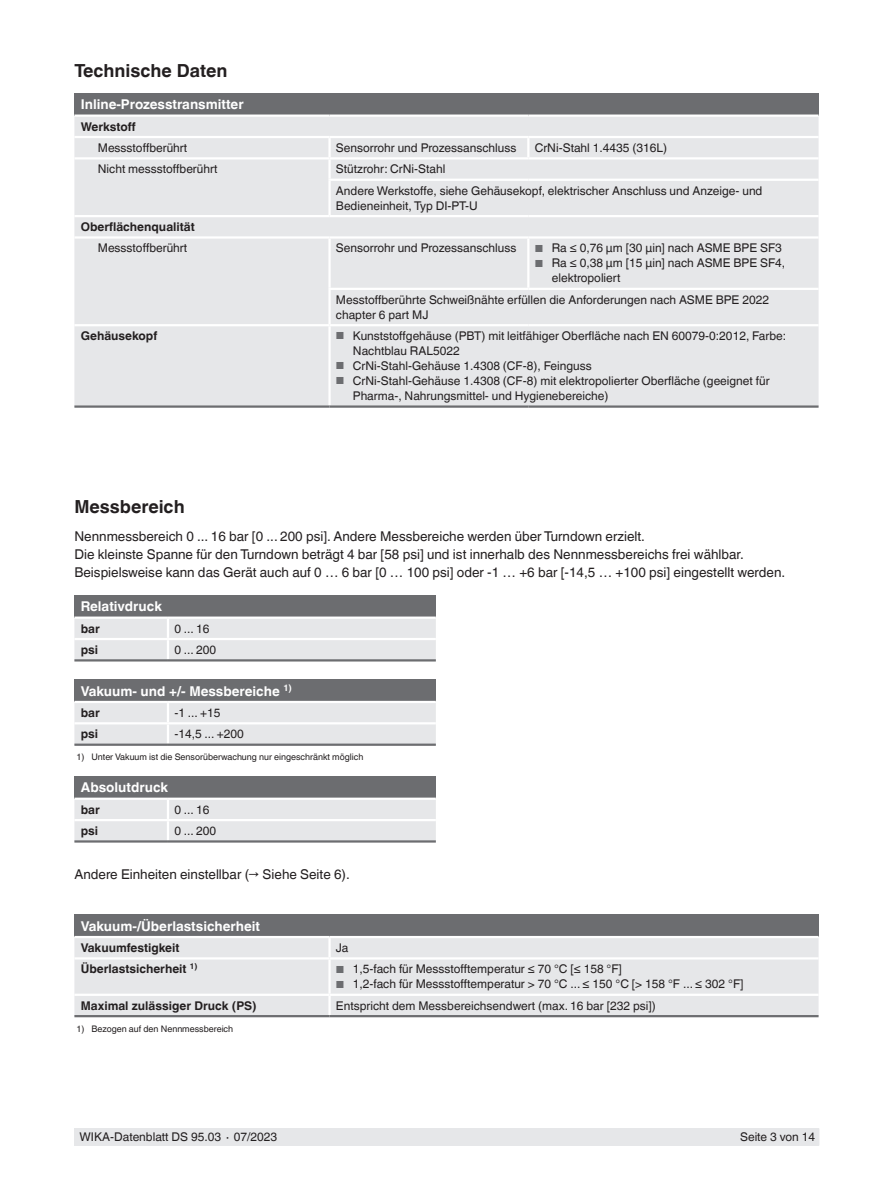
<style>
.page{position:relative;width:893px;height:1188px;background:#fff}
.page>*{position:absolute;margin:0;border:0;box-sizing:border-box;transform-origin:0 0}
.t1{font:700 18px "Helvetica World";color:#231f20}
.t2{font:13.5px/18px "Helvetica World";color:#231f20}
.t3{font:700 13.5px "Helvetica World";color:#fff}
.t4{font:12px/15px "Helvetica World";color:#231f20}
.t5{font:700 12px "Helvetica World";color:#231f20}
.t6{font:9px "Helvetica World";color:#231f20}
.s1{font-size:10.2px;color:#6c6d70}
</style>
<div class="page">
<div style="left:75px;top:1128px;width:744px;height:17px;background:#e6e7e9"></div>
<div style="left:74px;top:93px;width:745px;height:23px;background:#6c6d70"></div>
<div style="left:74px;top:117px;width:745px;height:288px;background:#e6e7e9"></div>
<hr style="left:330px;top:215px;width:198px;height:2px;background:#fff">
<hr style="left:528px;top:215px;width:291px;height:2px;background:#fff">
<hr style="left:328px;top:326px;width:3px;height:79px;background:#fff">
<hr style="left:330px;top:157px;width:198px;height:3px;background:#fff">
<hr style="left:528px;top:157px;width:291px;height:3px;background:#fff">
<hr style="left:328px;top:179px;width:200px;height:2px;background:#fff">
<hr style="left:528px;top:179px;width:291px;height:2px;background:#fff">
<hr style="left:330px;top:236px;width:198px;height:3px;background:#fff">
<hr style="left:528px;top:236px;width:291px;height:3px;background:#fff">
<hr style="left:74px;top:115px;width:256px;height:2px;background:#fff">
<hr style="left:330px;top:115px;width:198px;height:2px;background:#fff">
<hr style="left:528px;top:115px;width:291px;height:2px;background:#fff">
<hr style="left:74px;top:136px;width:256px;height:2px;background:#fff">
<hr style="left:330px;top:136px;width:198px;height:2px;background:#fff">
<hr style="left:328px;top:138px;width:3px;height:19px;background:#fff">
<hr style="left:528px;top:136px;width:291px;height:2px;background:#fff">
<hr style="left:74px;top:405px;width:256px;height:3px;background:#6c6d70">
<hr style="left:330px;top:405px;width:198px;height:3px;background:#6c6d70">
<hr style="left:528px;top:405px;width:291px;height:3px;background:#6c6d70">
<hr style="left:74px;top:157px;width:256px;height:3px;background:#fff">
<hr style="left:328px;top:160px;width:3px;height:19px;background:#fff">
<hr style="left:328px;top:181px;width:3px;height:34px;background:#fff">
<hr style="left:74px;top:215px;width:256px;height:2px;background:#fff">
<svg style="left:527px;top:138px;width:2px;height:19px"></svg>
<hr style="left:527px;top:239px;width:2px;height:49px;background:#fff">
<hr style="left:74px;top:236px;width:256px;height:3px;background:#fff">
<hr style="left:328px;top:239px;width:3px;height:49px;background:#fff">
<hr style="left:74px;top:324px;width:256px;height:2px;background:#fff">
<hr style="left:328px;top:288px;width:200px;height:2px;background:#fff">
<hr style="left:328px;top:290px;width:3px;height:34px;background:#fff">
<hr style="left:528px;top:288px;width:291px;height:2px;background:#fff">
<hr style="left:330px;top:324px;width:198px;height:2px;background:#fff">
<hr style="left:528px;top:324px;width:291px;height:2px;background:#fff">
<div style="left:74px;top:595px;width:362px;height:23px;background:#6c6d70"></div>
<hr style="left:74px;top:617px;width:94px;height:2px;background:#fff">
<hr style="left:168px;top:617px;width:268px;height:2px;background:#fff">
<div style="left:74px;top:619px;width:362px;height:40px;background:#e6e7e9"></div>
<hr style="left:74px;top:659px;width:94px;height:3px;background:#6c6d70">
<hr style="left:168px;top:659px;width:268px;height:3px;background:#6c6d70">
<div style="left:74px;top:680px;width:362px;height:22px;background:#6c6d70"></div>
<hr style="left:74px;top:701px;width:94px;height:2px;background:#fff">
<hr style="left:168px;top:701px;width:268px;height:2px;background:#fff">
<div style="left:74px;top:703px;width:362px;height:41px;background:#e6e7e9"></div>
<hr style="left:74px;top:722px;width:94px;height:2px;background:#fff">
<hr style="left:168px;top:722px;width:268px;height:2px;background:#fff">
<hr style="left:167px;top:724px;width:2px;height:20px;background:#fff">
<hr style="left:74px;top:744px;width:94px;height:2px;background:#6c6d70">
<hr style="left:168px;top:744px;width:268px;height:2px;background:#6c6d70">
<div style="left:74px;top:776px;width:362px;height:23px;background:#6c6d70"></div>
<hr style="left:74px;top:798px;width:94px;height:2px;background:#fff">
<hr style="left:168px;top:798px;width:268px;height:2px;background:#fff">
<div style="left:74px;top:800px;width:362px;height:40px;background:#e6e7e9"></div>
<hr style="left:74px;top:840px;width:94px;height:3px;background:#6c6d70">
<hr style="left:168px;top:840px;width:268px;height:3px;background:#6c6d70">
<div style="left:74px;top:915px;width:745px;height:22px;background:#6c6d70"></div>
<div style="left:74px;top:938px;width:745px;height:77px;background:#e6e7e9"></div>
<hr style="left:74px;top:936px;width:256px;height:2px;background:#fff">
<hr style="left:330px;top:936px;width:489px;height:2px;background:#fff">
<hr style="left:328px;top:938px;width:3px;height:19px;background:#fff">
<hr style="left:74px;top:957px;width:256px;height:3px;background:#fff">
<hr style="left:330px;top:957px;width:489px;height:3px;background:#fff">
<hr style="left:328px;top:960px;width:3px;height:34px;background:#fff">
<hr style="left:74px;top:994px;width:256px;height:2px;background:#fff">
<hr style="left:330px;top:994px;width:489px;height:2px;background:#fff">
<hr style="left:328px;top:996px;width:3px;height:19px;background:#fff">
<hr style="left:74px;top:1015px;width:256px;height:2px;background:#6c6d70">
<hr style="left:330px;top:1015px;width:489px;height:2px;background:#6c6d70">
<h1 class="t1" style="left:74px;top:60px;width:155px">Technische Daten</h1>
<p class="t3" style="left:81px;top:97px;width:164px">Inline-Prozesstransmitter</p>
<p class="t5" style="left:81px;top:119px;width:56px">Werkstoff</p>
<p class="t4" style="left:98px;top:140px;width:91px">Messstoffberührt</p>
<p class="t4" style="left:336px;top:140px;width:182px">Sensorrohr und Prozessanschluss</p>
<p class="t4" style="left:535px;top:140px;width:134px">CrNi-Stahl 1.4435 (316L)</p>
<p class="t4" style="left:98px;top:162px;width:121px">Nicht messstoffberührt</p>
<p class="t4" style="left:336px;top:159px;width:428px;line-height:21.3px">Stützrohr: CrNi-Stahl<br>Andere Werkstoffe, siehe Gehäusekopf, elektrischer Anschluss und Anzeige- und</p>
<p class="t4" style="left:336px;top:198px;width:143px">Bedieneinheit, Typ DI-PT-U</p>
<p class="t5" style="left:81px;top:220px;width:115px">Oberflächenqualität</p>
<p class="t4" style="left:98px;top:241px;width:91px">Messstoffberührt</p>
<p class="t4" style="left:336px;top:241px;width:182px">Sensorrohr und Prozessanschluss</p>
<p class="t4" style="left:535px;top:241px;width:249px"><span class="s1">■</span> Ra ≤ 0,76 µm [30 µin] nach ASME BPE SF3</p>
<p class="t4" style="left:552px;top:256px;width:235px;text-indent:-17px"><span class="s1">■</span> Ra ≤ 0,38 µm [15 µin] nach ASME BPE SF4, elektropoliert</p>
<p class="t4" style="left:336px;top:292px;width:435px">Messtoffberührte Schweißnähte erfüllen die Anforderungen nach ASME BPE 2022 chapter 6 part MJ</p>
<p class="t5" style="left:81px;top:329px;width:78px">Gehäusekopf</p>
<p class="t4" style="left:353px;top:329px;width:435px;text-indent:-17px"><span class="s1">■</span> Kunststoffgehäuse (PBT) mit leitfähiger Oberfläche nach EN 60079-0:2012, Farbe:<br>Nachtblau RAL5022</p>
<p class="t4" style="left:336px;top:359px;width:257px"><span class="s1">■</span> CrNi-Stahl-Gehäuse 1.4308 (CF-8), Feinguss</p>
<p class="t4" style="left:353px;top:374px;width:418px;text-indent:-17px"><span class="s1">■</span> CrNi-Stahl-Gehäuse 1.4308 (CF-8) mit elektropolierter Oberfläche (geeignet für<br>Pharma-, Nahrungsmittel- und Hygienebereiche)</p>
<h1 class="t1" style="left:74px;top:496px;width:112px">Messbereich</h1>
<p class="t2" style="left:74px;top:528px;width:712px">Nennmessbereich 0 ... 16 bar [0 ... 200 psi]. Andere Messbereiche werden über Turndown erzielt.<br>Die kleinste Spanne für den Turndown beträgt 4 bar [58 psi] und ist innerhalb des Nennmessbereichs frei wählbar.<br>Beispielsweise kann das Gerät auch auf 0 … 6 bar [0 … 100 psi] oder -1 … +6 bar [-14,5 … +100 psi] eingestellt werden.</p>
<p class="t3" style="left:81px;top:599px;width:83px">Relativdruck</p>
<p class="t5" style="left:81px;top:622px;width:21px">bar</p>
<p class="t4" style="left:174px;top:621px;width:37px">0 ... 16</p>
<p class="t5" style="left:81px;top:643px;width:19px">psi</p>
<p class="t4" style="left:174px;top:642px;width:43px">0 ... 200</p>
<p class="t3" style="left:81px;top:683px;width:213px">Vakuum- und +/- Messbereiche <sup>1)</sup></p>
<p class="t5" style="left:81px;top:706px;width:21px">bar</p>
<p class="t4" style="left:174px;top:705px;width:48px">-1 ... +15</p>
<p class="t5" style="left:81px;top:727px;width:19px">psi</p>
<p class="t4" style="left:174px;top:727px;width:71px">-14,5 ... +200</p>
<p class="t6" style="left:77px;top:752px;width:288px">1) Unter Vakuum ist die Sensorüberwachung nur eingeschränkt möglich</p>
<p class="t3" style="left:81px;top:780px;width:89px">Absolutdruck</p>
<p class="t5" style="left:81px;top:803px;width:21px">bar</p>
<p class="t4" style="left:174px;top:802px;width:37px">0 ... 16</p>
<p class="t5" style="left:81px;top:824px;width:19px">psi</p>
<p class="t4" style="left:174px;top:823px;width:43px">0 ... 200</p>
<p class="t2" style="left:74px;top:865px;width:277px">Andere Einheiten einstellbar (→ Siehe Seite 6).</p>
<p class="t3" style="left:81px;top:918px;width:181px">Vakuum-/Überlastsicherheit</p>
<p class="t5" style="left:81px;top:941px;width:100px">Vakuumfestigkeit</p>
<p class="t4" style="left:336px;top:940px;width:14px">Ja</p>
<p class="t5" style="left:81px;top:962px;width:118px">Überlastsicherheit <sup>1)</sup></p>
<p class="t4" style="left:336px;top:962px;width:288px"><span class="s1">■</span> 1,5-fach für Messstofftemperatur ≤ 70 °C [≤ 158 °F]</p>
<p class="t4" style="left:336px;top:977px;width:409px"><span class="s1">■</span> 1,2-fach für Messstofftemperatur &gt; 70 °C ... ≤ 150 °C [&gt; 158 °F ... ≤ 302 °F]</p>
<p class="t5" style="left:81px;top:999px;width:177px">Maximal zulässiger Druck (PS)</p>
<p class="t4" style="left:336px;top:998px;width:321px">Entspricht dem Messbereichsendwert (max. 16 bar [232 psi])</p>
<p class="t6" style="left:77px;top:1024px;width:158px">1) Bezogen auf den Nennmessbereich</p>
<p class="t4" style="left:80px;top:1130px;width:199px">WIKA-Datenblatt DS 95.03 ∙ 07/2023</p>
<p class="t4" style="left:740px;top:1130px;width:77px">Seite 3 von 14</p>
</div>
